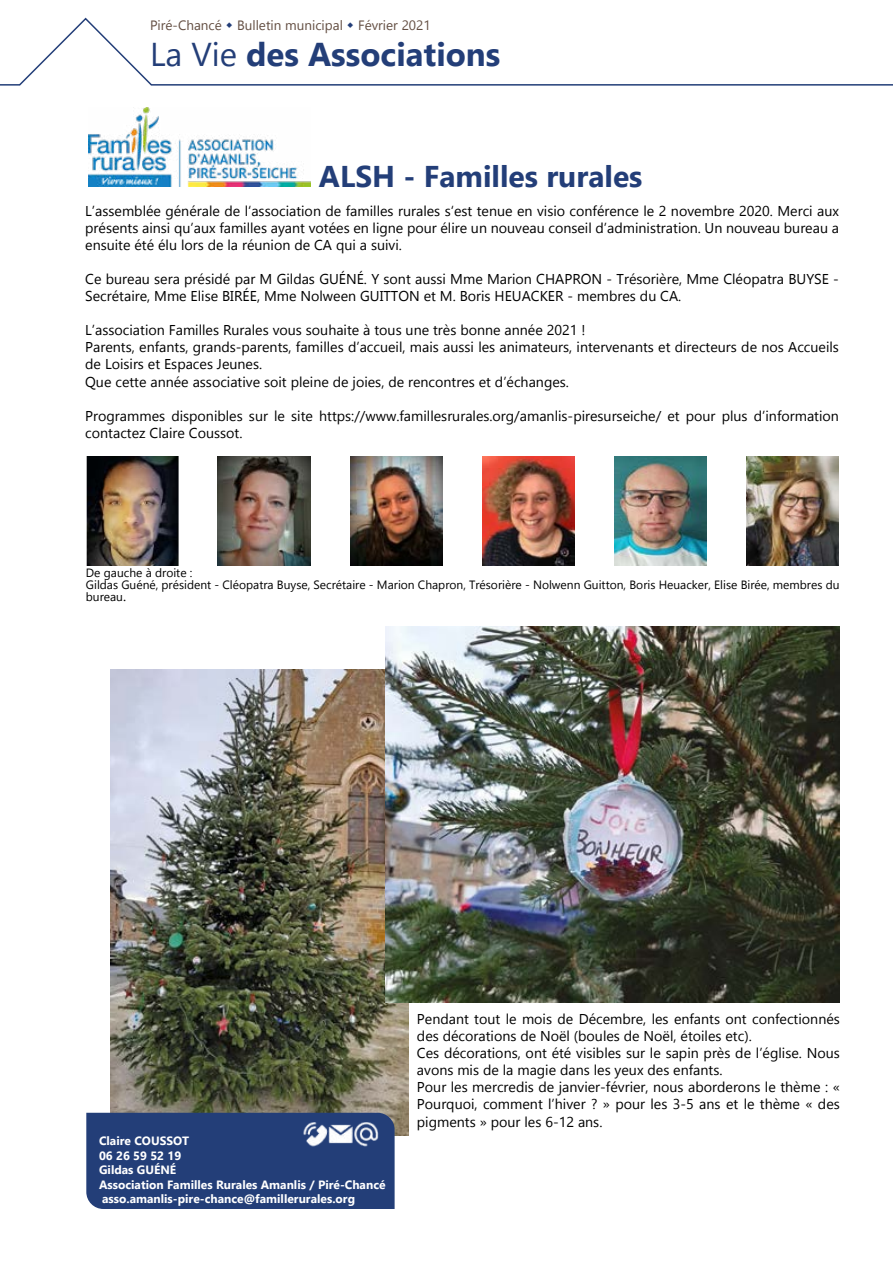
<style>
.page{position:relative;width:893px;height:1263px;background:#fff}
.page>*{position:absolute;margin:0;border:0;box-sizing:border-box;transform-origin:0 0}
.t1{font:700 33px "Gadugi";color:#233e78}
.t2{font:700 30px "Gadugi";color:#233e78}
.t3{font:14.25px/17.1px "Gadugi";color:#000}
.t4{font:13.5px "Gadugi";color:#634e42}
.t5{font:12px/12px "Gadugi";color:#000}
.t6{font:700 12px/14.4px "Gadugi";color:#fff}
.s1{font-weight:400}
.s2{font-size:14.25px}
</style>
<div class="page">
<svg style="left:0;top:17px;width:893px;height:69px"></svg>
<img style="left:88px;top:108px;width:223px;height:78px">
<img style="left:111px;top:669px;width:297px;height:466px">
<img style="left:386px;top:626px;width:454px;height:376px">
<div style="left:86px;top:1113px;width:309px;height:96px;background:#233e78"></div>
<img style="left:302px;top:1122px;width:77px;height:26px">
<img style="left:86px;top:456px;width:93px;height:109px">
<img style="left:218px;top:456px;width:93px;height:109px">
<img style="left:350px;top:456px;width:93px;height:109px">
<img style="left:482px;top:456px;width:93px;height:109px">
<img style="left:614px;top:456px;width:93px;height:109px">
<img style="left:746px;top:456px;width:93px;height:109px">
<svg style="left:227px;top:22px;width:5px;height:5px"></svg>
<svg style="left:348px;top:22px;width:5px;height:5px"></svg>
<p class="t4" style="left:150px;top:17px;width:282px">Piré-Chancé Bulletin municipal Février 2021</p>
<h1 class="t1" style="left:150px;top:34px;width:352px"><span class="s1">La Vie</span> des Associations</h1>
<h2 class="t2" style="left:319px;top:158px;width:325px">ALSH - Familles rurales</h2>
<p class="t3" style="left:85px;top:202px;width:755px;text-align:justify">L’assemblée générale de l‘association de familles rurales s‘est tenue en visio conférence le 2 novembre 2020. Merci aux présents ainsi qu’aux familles ayant votées en ligne pour élire un nouveau conseil d’administration. Un nouveau bureau a ensuite été élu lors de la réunion de CA qui a suivi.</p>
<p class="t3" style="left:85px;top:270px;width:755px">Ce bureau sera présidé par M Gildas GUÉNÉ. Y sont aussi Mme Marion CHAPRON - Trésorière, Mme Cléopatra BUYSE -<br>Secrétaire, Mme Elise BIRÉE, Mme Nolween GUITTON et M. Boris HEUACKER - membres du CA.</p>
<p class="t3" style="left:85px;top:322px;width:755px">L’association Familles Rurales vous souhaite à tous une très bonne année 2021 !<br>Parents, enfants, grands-parents, familles d’accueil, mais aussi les animateurs, intervenants et directeurs de nos Accueils de Loisirs et Espaces Jeunes.<br>Que cette année associative soit pleine de joies, de rencontres et d’échanges.</p>
<p class="t3" style="left:85px;top:407px;width:755px">Programmes disponibles sur le site https://www.famillesrurales.org/amanlis-piresurseiche/ et pour plus d’information contactez Claire Coussot.</p>
<p class="t5" style="left:86px;top:567px;width:755px">De gauche à droite :<br>Gildas Guéné, président - Cléopatra Buyse, Secrétaire - Marion Chapron, Trésorière - Nolwenn Guitton, Boris Heuacker, Elise Birée, membres du bureau<span class="s2">.</span></p>
<p class="t6" style="left:99px;top:1134px;width:288px">Claire COUSSOT<br>06 26 59 52 19<br>Gildas GUÉNÉ<br>Association Familles Rurales Amanlis / Piré-Chancé asso.amanlis-pire-chance@famillerurales.org</p>
<p class="t3" style="left:417px;top:1010px;width:424px">Pendant tout le mois de Décembre, les enfants ont confectionnés des décorations de Noël (boules de Noël, étoiles etc).<br>Ces décorations, ont été visibles sur le sapin près de l’église. Nous avons mis de la magie dans les yeux des enfants.<br>Pour les mercredis de janvier-février, nous aborderons le thème : « Pourquoi, comment l’hiver ? » pour les 3-5 ans et le thème « des pigments » pour les 6-12 ans.</p>
</div>
